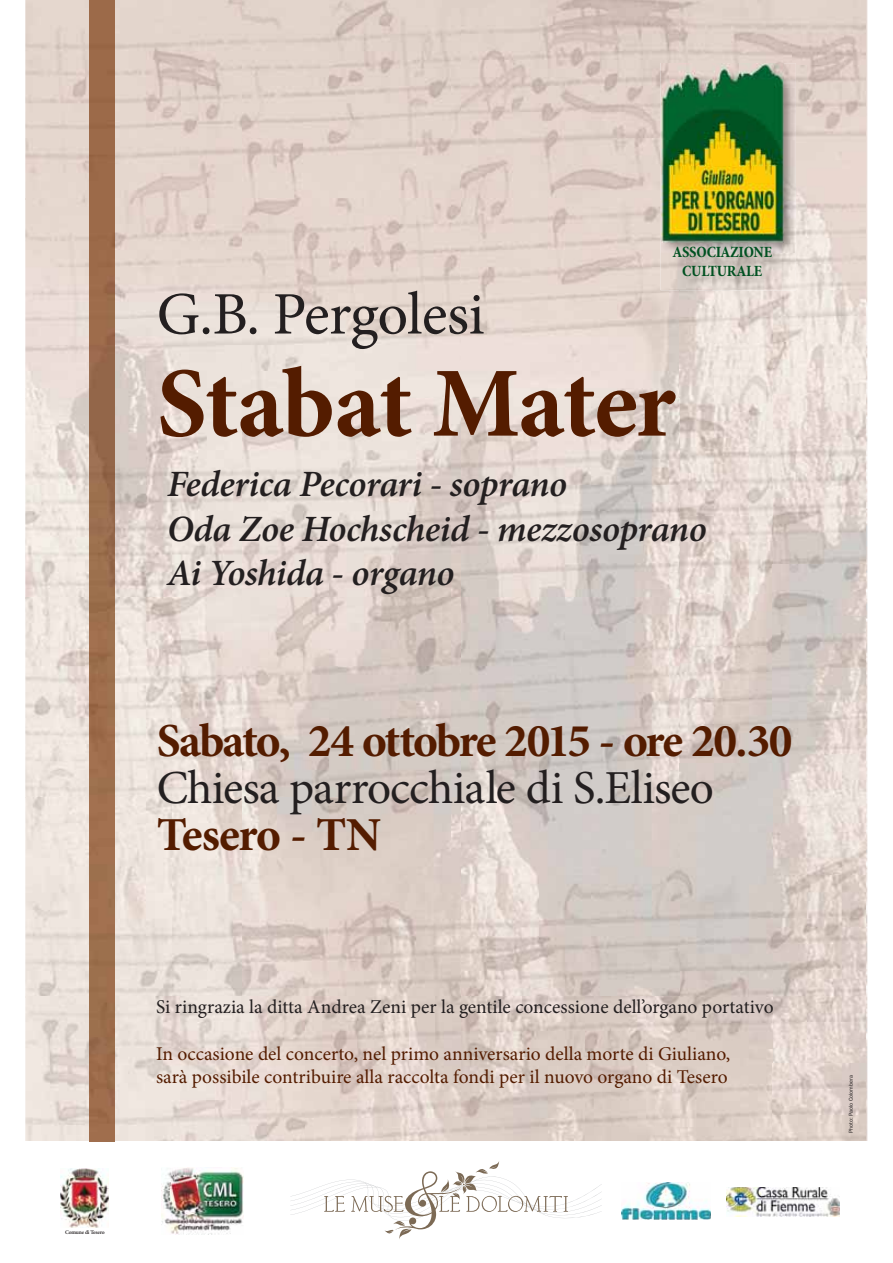
<style>
.page{position:relative;width:893px;height:1263px;background:#fff}
.page>*{position:absolute;margin:0;border:0;box-sizing:border-box;transform-origin:0 0}
.t1{font:700 99.3px "Minion Pro";letter-spacing:-.02em;color:#541c00}
.t2{font:60.3px "Minion Pro";letter-spacing:-.015em;color:#231f20}
.t3{font:700 47.4px "Minion Pro";letter-spacing:-.04em;color:#541c00}
.t4{font:47.4px "Minion Pro";letter-spacing:-.02em;color:#231f20}
.t5{font:700 47.4px "Minion Pro";letter-spacing:-.02em;color:#541c00}
.t6{font:italic 600 37.05px/44.5px "Minion Pro";letter-spacing:-.01em;color:#231f20}
.t7{font:19.5px/23.4px "Minion Pro";color:#541c00}
.t8{font:19.5px "Minion Pro";color:#231f20}
.t9{font:700 condensed 15.75px/18.9px "Minion Pro";letter-spacing:-.015em;color:#005121;text-align:center}
.t10{font:5.55px "ITC Franklin Gothic Std";letter-spacing:-.005em;color:#231f20}
.t11{font:600 5.55px "Minion Pro";letter-spacing:-.025em;color:#231f20}
</style>
<div class="page">
<img style="left:866px;top:0;width:1px;height:1141px">
<img style="left:25px;top:0;width:654px;height:997px">
<img style="left:679px;top:0;width:187px;height:66px">
<img style="left:773px;top:66px;width:93px;height:1075px">
<img style="left:679px;top:290px;width:94px;height:851px">
<img style="left:25px;top:997px;width:280px;height:144px">
<img style="left:305px;top:997px;width:375px;height:144px">
<img style="left:660px;top:63px;width:136px;height:227px">
<img style="left:661px;top:63px;width:122px;height:179px">
<svg style="left:290px;top:1161px;width:312px;height:78px"></svg>
<img style="left:162px;top:1167px;width:82px;height:68px">
<img style="left:621px;top:1183px;width:89px;height:36px">
<img style="left:727px;top:1187px;width:113px;height:30px">
<img style="left:89px;top:0;width:25px;height:1141px">
<img style="left:60px;top:1168px;width:49px;height:60px">
<p class="t9" style="left:672px;top:242px;width:101px">ASSOCIAZIONE<br>CULTURALE</p>
<h2 class="t2" style="left:157px;top:290px;width:329px">G.B. Pergolesi</h2>
<h1 class="t1" style="left:157px;top:343px;width:520px">Stabat Mater</h1>
<h3 class="t6" style="left:167px;top:465px;width:541px">Federica Pecorari - soprano<br>Oda Zoe Hochscheid - mezzosoprano<br>Ai Yoshida - organo</h3>
<h3 class="t3" style="left:157px;top:712px;width:637px">Sabato, 24 ottobre 2015 - ore 20.30</h3>
<h3 class="t4" style="left:157px;top:769px;width:559px">Chiesa parrocchiale di S.Eliseo</h3>
<h3 class="t5" style="left:157px;top:806px;width:226px">Tesero - TN</h3>
<p class="t8" style="left:156px;top:999px;width:619px">Si ringrazia la ditta Andrea Zeni per la gentile concessione dell’organo portativo</p>
<p class="t7" style="left:156px;top:1043px;width:576px">In occasione del concerto, nel primo anniversario della morte di Giuliano, sarà possibile contribuire alla raccolta fondi per il nuovo organo di Tesero</p>
<p class="t11" style="left:65px;top:1228px;width:41px">Comune di Tesero</p>
<p class="t10" style="left:847px;top:1133px;width:59px;rotate:-90deg">Photo: Paolo Colombera</p>
</div>
